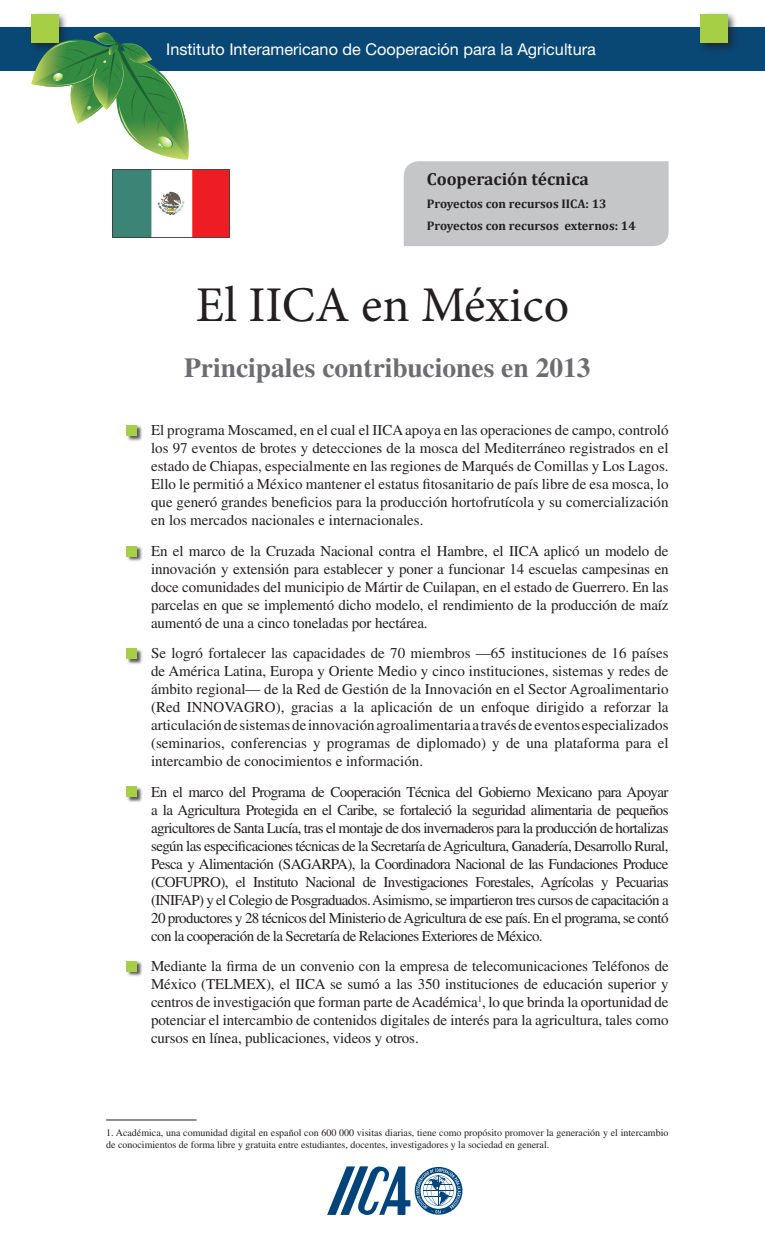
<style>
.page{position:relative;width:765px;height:1260px;background:#fff}
.page>*{position:absolute;margin:0;border:0;box-sizing:border-box;transform-origin:0 0}
.t1{font:50px "Minion Pro";color:#231f20}
.t2{font:700 27.5px "Times";color:#6c6d70}
.t3{font:700 17.5px "Cambria";color:#231f20}
.t4{font:16.25px "Helvetica Neue";color:#fff}
.t5{font:15px/18px "Times";letter-spacing:-.01em;color:#231f20;text-align:justify}
.t6{font:700 12.5px "Cambria";color:#231f20}
.t7{font:10px/12px "Times";color:#231f20}
</style>
<div class="page">
<div style="left:0;top:27px;width:765px;height:43px;background:#094775"></div>
<div style="left:28px;top:11px;width:710px;height:42px;background:#231f20;opacity:.75"></div>
<div style="left:31px;top:14px;width:28px;height:29px;background:#a6cf45"></div>
<div style="left:700px;top:14px;width:28px;height:29px;background:#a6cf45"></div>
<svg style="left:327px;top:1166px;width:135px;height:49px"></svg>
<div style="left:404px;top:161px;width:265px;height:85px;background:#c5c6c8"></div>
<svg style="left:31px;top:32px;width:162px;height:128px"></svg>
<hr style="left:106px;top:1120px;width:90px;height:1px;background:#231f20">
<div style="left:126px;top:425px;width:17px;height:17px;background:#231f20;opacity:.75"></div>
<div style="left:126px;top:425px;width:11px;height:11px;background:#a6cf45"></div>
<div style="left:126px;top:546px;width:17px;height:16px;background:#231f20;opacity:.75"></div>
<div style="left:126px;top:546px;width:11px;height:10px;background:#a6cf45"></div>
<div style="left:126px;top:648px;width:17px;height:17px;background:#231f20;opacity:.75"></div>
<div style="left:126px;top:648px;width:11px;height:11px;background:#a6cf45"></div>
<div style="left:126px;top:786px;width:17px;height:17px;background:#231f20;opacity:.75"></div>
<div style="left:126px;top:787px;width:11px;height:10px;background:#a6cf45"></div>
<div style="left:126px;top:961px;width:17px;height:16px;background:#231f20;opacity:.75"></div>
<div style="left:126px;top:961px;width:11px;height:11px;background:#a6cf45"></div>
<img style="left:113px;top:169px;width:116px;height:69px">
<p class="t4" style="left:166px;top:39px;width:431px">Instituto Interamericano de Cooperación para la Agricultura</p>
<p class="t3" style="left:427px;top:169px;width:164px">Cooperación técnica</p>
<p class="t6" style="left:427px;top:196px;width:181px">Proyectos con recursos IICA: 13</p>
<p class="t6" style="left:427px;top:218px;width:210px">Proyectos con recursos externos: 14</p>
<p class="t1" style="left:196px;top:271px;width:375px">El IICA en México</p>
<p class="t2" style="left:184px;top:352px;width:408px">Principales contribuciones en 2013</p>
<p class="t5" style="left:151px;top:421px;width:519px;text-indent:-22px">• El programa Moscamed, en el cual el IICA apoya en las operaciones de campo, controló los 97 eventos de brotes y detecciones de la mosca del Mediterráneo registrados en el estado de Chiapas, especialmente en las regiones de Marqués de Comillas y Los Lagos.<br>Ello le permitió a México mantener el estatus fitosanitario de país libre de esa mosca, lo que generó grandes beneficios para la producción hortofrutícola y su comercialización en los mercados nacionales e internacionales.</p>
<p class="t5" style="left:151px;top:542px;width:519px;text-indent:-22px">• En el marco de la Cruzada Nacional contra el Hambre, el IICA aplicó un modelo de innovación y extensión para establecer y poner a funcionar 14 escuelas campesinas en doce comunidades del municipio de Mártir de Cuilapan, en el estado de Guerrero. En las parcelas en que se implementó dicho modelo, el rendimiento de la producción de maíz aumentó de una a cinco toneladas por hectárea.</p>
<p class="t5" style="left:151px;top:644px;width:519px;text-indent:-22px">• Se logró fortalecer las capacidades de 70 miembros —65 instituciones de 16 países de América Latina, Europa y Oriente Medio y cinco instituciones, sistemas y redes de ámbito regional— de la Red de Gestión de la Innovación en el Sector Agroalimentario (Red INNOVAGRO), gracias a la aplicación de un enfoque dirigido a reforzar la articulación de sistemas de innovación agroalimentaria a través de eventos especializados (seminarios, conferencias y programas de diplomado) y de una plataforma para el intercambio de conocimientos e información.</p>
<p class="t5" style="left:151px;top:783px;width:519px;text-indent:-22px">• En el marco del Programa de Cooperación Técnica del Gobierno Mexicano para Apoyar a la Agricultura Protegida en el Caribe, se fortaleció la seguridad alimentaria de pequeños agricultores de Santa Lucía, tras el montaje de dos invernaderos para la producción de hortalizas según las especificaciones técnicas de la Secretaría de Agricultura, Ganadería, Desarrollo Rural, Pesca y Alimentación (SAGARPA), la Coordinadora Nacional de las Fundaciones Produce (COFUPRO), el Instituto Nacional de Investigaciones Forestales, Agrícolas y Pecuarias (INIFAP) y el Colegio de Posgraduados. Asimismo, se impartieron tres cursos de capacitación a 20 productores y 28 técnicos del Ministerio de Agricultura de ese país. En el programa, se contó con la cooperación de la Secretaría de Relaciones Exteriores de México.</p>
<p class="t5" style="left:151px;top:957px;width:519px;text-indent:-22px">• Mediante la firma de un convenio con la empresa de telecomunicaciones Teléfonos de México (TELMEX), el IICA se sumó a las 350 instituciones de educación superior y centros de investigación que forman parte de Académica<sup>1</sup>, lo que brinda la oportunidad de potenciar el intercambio de contenidos digitales de interés para la agricultura, tales como cursos en línea, publicaciones, videos y otros.</p>
<p class="t7" style="left:106px;top:1127px;width:564px">1. Académica, una comunidad digital en español con 600 000 visitas diarias, tiene como propósito promover la generación y el intercambio de conocimientos de forma libre y gratuita entre estudiantes, docentes, investigadores y la sociedad en general.</p>
</div>
